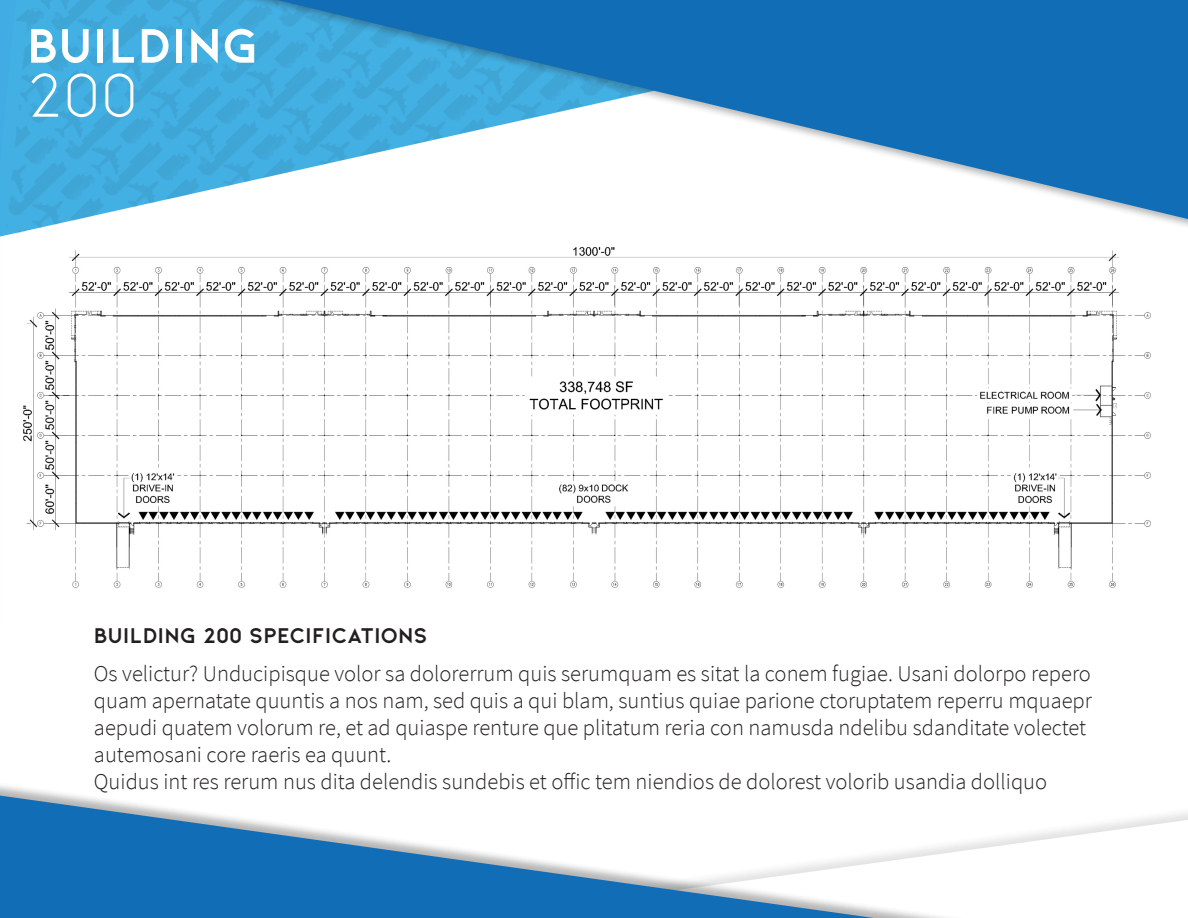
<style>
.page{position:relative;width:1188px;height:918px;background:#fff}
.page>*{position:absolute;margin:0;border:0;box-sizing:border-box;transform-origin:0 0}
.t1{font:66px "KIONA";color:#fff}
.t2{font:700 51px "Kiona";letter-spacing:.005em;color:#fff}
.t3{font:300 22.5px/27px "Source Sans Pro";color:#231f20}
.t4{font:700 22.5px "Kiona";color:#231f20}
</style>
<div class="page">
<img style="left:23px;top:256px;width:1128px;height:332px">
<svg style="left:0;top:0;width:1117px;height:255px"></svg>
<div style="left:55px;top:0;width:1133px;height:248px;background:#231f20;opacity:.33"></div>
<svg style="left:277px;top:0;width:911px;height:219px"></svg>
<svg style="left:0;top:796px;width:874px;height:122px"></svg>
<p class="t2" style="left:27px;top:15px;width:233px">BUILDING</p>
<p class="t1" style="left:27px;top:58px;width:113px">200</p>
<p class="t4" style="left:94px;top:622px;width:335px">BUILDING 200 SPECIFICATIONS</p>
<p class="t3" style="left:94px;top:660px;width:1000px">Os velictur? Unducipisque volor sa dolorerrum quis serumquam es sitat la conem fugiae. Usani dolorpo repero quam apernatate quuntis a nos nam, sed quis a qui blam, suntius quiae parione ctoruptatem reperru mquaepr aepudi quatem volorum re, et ad quiaspe renture que plitatum reria con namusda ndelibu sdanditate volectet autemosani core raeris ea quunt.</p>
<p class="t3" style="left:94px;top:768px;width:955px">Quidus int res rerum nus dita delendis sundebis et offic tem niendios de dolorest volorib usandia dolliquo</p>
</div>
